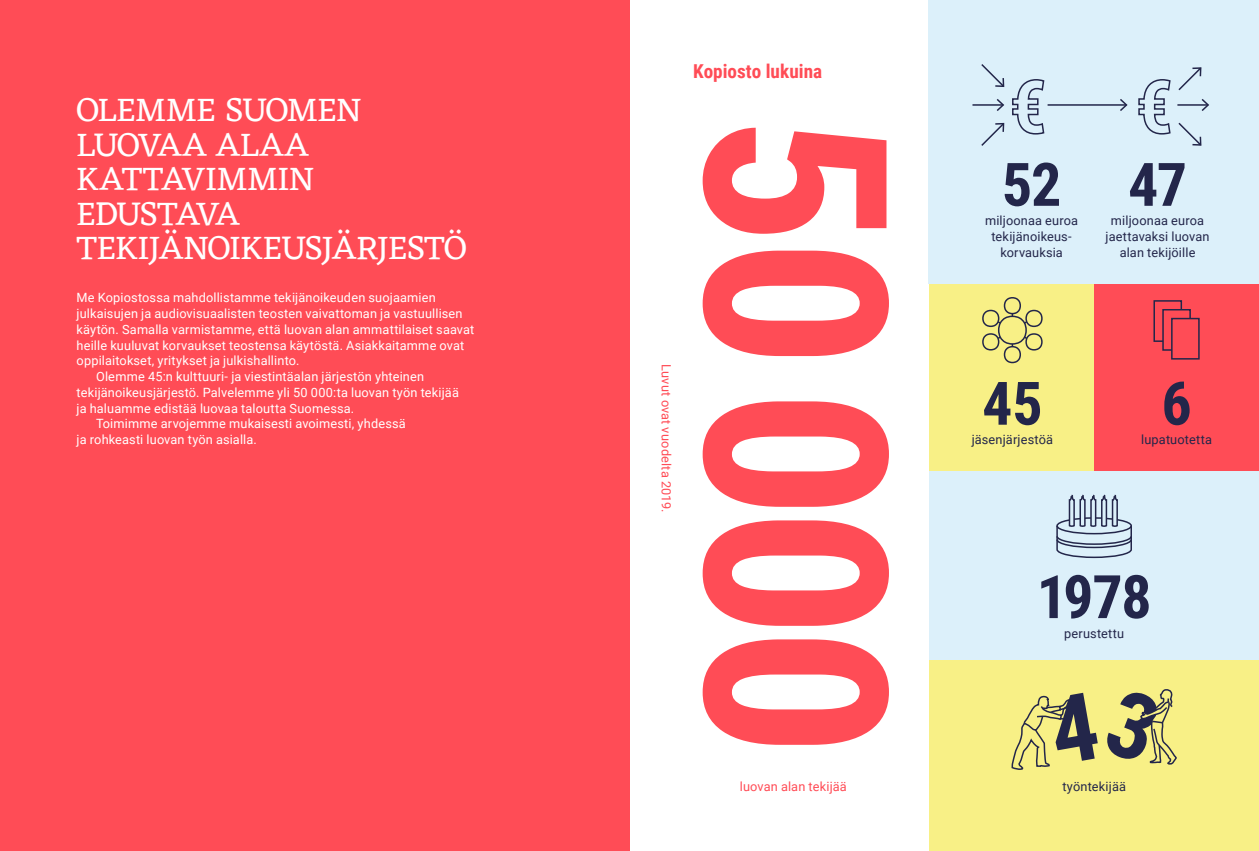
<style>
.page{position:relative;width:1259px;height:851px;background:#fff}
.page>*{position:absolute;margin:0;border:0;box-sizing:border-box;transform-origin:0 0}
.t1{font:700 255px "Roboto Condensed";color:#ff4c56}
.t2{font:700 60px "Roboto Condensed";letter-spacing:-.02em;color:#23264a}
.t3{font:34.5px/34.5px "Eczar";letter-spacing:-.025em;color:#fff}
.t4{font:700 19.2px "Roboto Condensed";color:#ff4c56}
.t5{font:12.75px "Roboto";letter-spacing:.01em;color:#fff}
.t6{font:12.75px/15.8px "Roboto";letter-spacing:.01em;color:#23264a;text-align:center}
.t7{font:12.75px "Roboto";letter-spacing:.015em;color:#ff4c56}
</style>
<div class="page">
<div style="left:929px;top:282px;width:165px;height:188px;background:#f8f086"></div>
<div style="left:1094px;top:283px;width:165px;height:187px;background:#ff4c56"></div>
<div style="left:0;top:0;width:630px;height:850px;background:#ff4c56"></div>
<div style="left:929px;top:471px;width:330px;height:189px;background:#dcf0fa"></div>
<div style="left:929px;top:660px;width:330px;height:190px;background:#f8f086"></div>
<div style="left:929px;top:0;width:330px;height:283px;background:#dcf0fa"></div>
<svg style="left:1056px;top:494px;width:76px;height:64px"></svg>
<svg style="left:1012px;top:79px;width:33px;height:56px"></svg>
<hr style="left:972px;top:104px;width:31px;height:2px;background:#23264a">
<svg style="left:995px;top:99px;width:10px;height:12px"></svg>
<svg style="left:981px;top:64px;width:24px;height:23px"></svg>
<svg style="left:981px;top:122px;width:24px;height:24px"></svg>
<hr style="left:1047px;top:104px;width:79px;height:2px;background:#23264a">
<svg style="left:1118px;top:99px;width:10px;height:12px"></svg>
<svg style="left:1138px;top:67px;width:71px;height:79px"></svg>
<div style="left:1153px;top:300px;width:29px;height:42px;background:#ff4c56;border:2px solid #23264a"></div>
<div style="left:1162px;top:309px;width:28px;height:42px;background:#ff4c56;border:2px solid #23264a"></div>
<div style="left:1171px;top:318px;width:28px;height:41px;background:#ff4c56;border:2px solid #23264a"></div>
<svg style="left:1011px;top:692px;width:86px;height:78px"></svg>
<svg style="left:1107px;top:689px;width:70px;height:76px"></svg>
<svg style="left:982px;top:297px;width:61px;height:67px"></svg>
<h3 class="t3" style="left:77px;top:94px;width:392px">OLEMME SUOMEN<br>LUOVAA ALAA<br>KATTAVIMMIN<br>EDUSTAVA<br>TEKIJÄNOIKEUSJÄRJESTÖ</h3>
<p class="t5" style="left:77px;top:289px;width:361px">Me Kopiostossa mahdollistamme tekijänoikeuden suojaamien</p>
<p class="t5" style="left:77px;top:304px;width:387px">julkaisujen ja audiovisuaalisten teosten vaivattoman ja vastuullisen</p>
<p class="t5" style="left:77px;top:320px;width:399px">käytön. Samalla varmistamme, että luovan alan ammattilaiset saavat</p>
<p class="t5" style="left:77px;top:336px;width:389px">heille kuuluvat korvaukset teostensa käytöstä. Asiakkaitamme ovat</p>
<p class="t5" style="left:77px;top:352px;width:224px">oppilaitokset, yritykset ja julkishallinto.</p>
<p class="t5" style="left:96px;top:367px;width:330px">Olemme 45:n kulttuuri- ja viestintäalan järjestön yhteinen</p>
<p class="t5" style="left:77px;top:383px;width:384px">tekijänoikeusjärjestö. Palvelemme yli 50 000:ta luovan työn tekijää</p>
<p class="t5" style="left:77px;top:399px;width:279px">ja haluamme edistää luovaa taloutta Suomessa.</p>
<p class="t5" style="left:96px;top:415px;width:311px">Toimimme arvojemme mukaisesti avoimesti, yhdessä</p>
<p class="t5" style="left:77px;top:430px;width:182px">ja rohkeasti luovan työn asialla.</p>
<p class="t7" style="left:675px;top:364px;width:149px;rotate:90deg">Luvut ovat vuodelta 2019.</p>
<h3 class="t4" style="left:693px;top:58px;width:130px">Kopiosto lukuina</h3>
<h1 class="t1" style="left:974px;top:116px;width:642px;rotate:90deg">50 000</h1>
<p class="t7" style="left:740px;top:777px;width:108px">luovan alan tekijää</p>
<h2 class="t2" style="left:1002px;top:142px;width:61px">52</h2>
<p class="t6" style="left:985px;top:212px;width:95px">miljoonaa euroa tekijänoikeus&shy;korvauksia</p>
<h2 class="t2" style="left:1128px;top:142px;width:60px">47</h2>
<p class="t6" style="left:1105px;top:212px;width:105px">miljoonaa euroa jaettavaksi luovan alan tekijöille</p>
<h2 class="t2" style="left:982px;top:361px;width:62px">45</h2>
<p class="t6" style="left:971px;top:431px;width:83px">jäsenjärjestöä</p>
<h2 class="t2" style="left:1161px;top:361px;width:32px">6</h2>
<p class="t6" style="left:1141px;top:431px;width:72px">lupatuotetta</p>
<h2 class="t2" style="left:1036px;top:554px;width:116px">1978</h2>
<p class="t6" style="left:1064px;top:624px;width:62px">perustettu</p>
<p class="t6" style="left:1062px;top:778px;width:65px">työntekijää</p>
</div>
